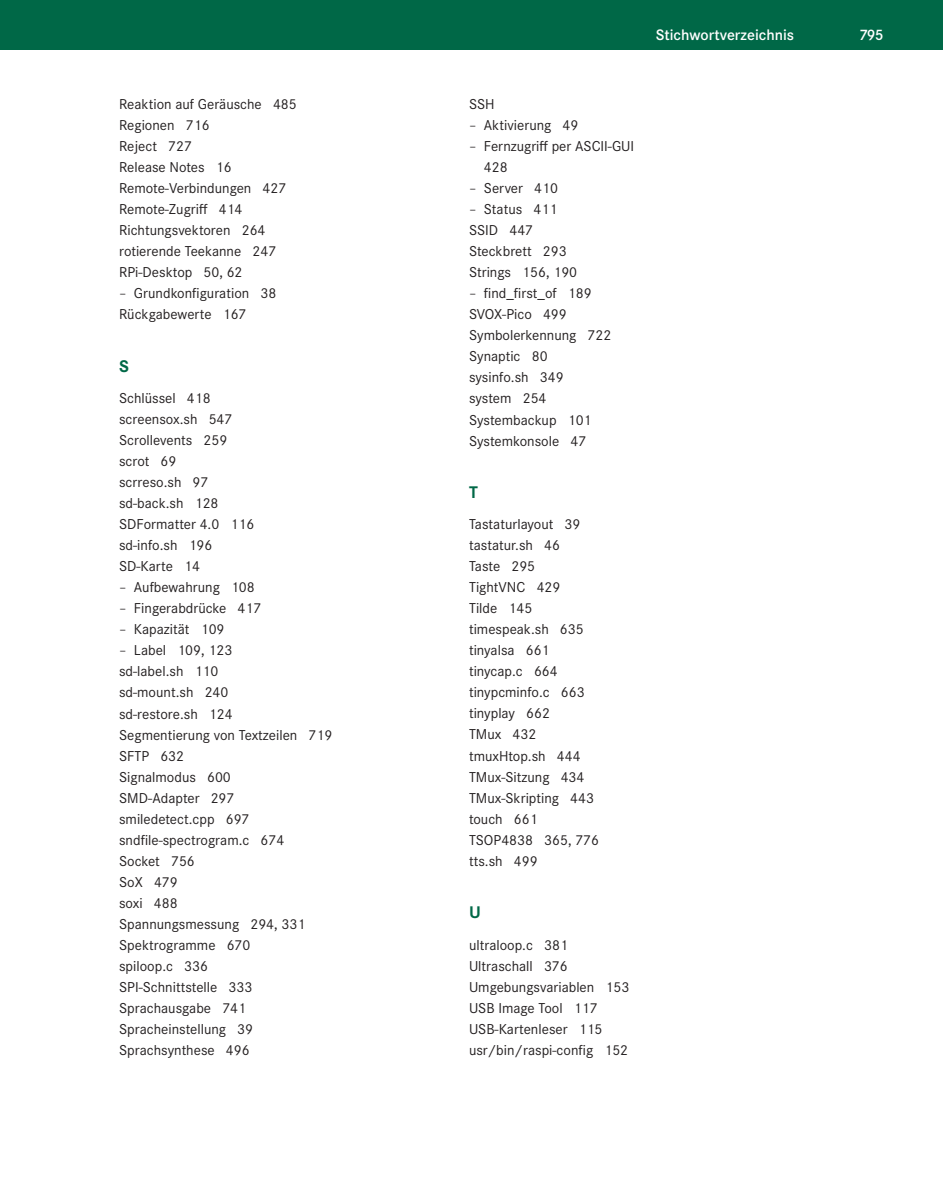
<style>
.page{position:relative;width:943px;height:1191px;background:#fff}
.page>*{position:absolute;margin:0;border:0;box-sizing:border-box;transform-origin:0 0}
.t1{font:700 17.5px "Corporate S Pro";color:#006847}
.t2{font:600 15.75px "Corporate S Pro";color:#fff}
.t3{font:14.88px/21px "Corporate S Pro";color:#231f20}
.s1{font-family:"Corporate E Pro"}
</style>
<div class="page">
<div style="left:0;top:0;width:943px;height:50px;background:#006847"></div>
<p class="t3" style="left:119px;top:93px;width:179px">Reaktion auf Geräusche 485<br>Regionen 716<br>Reject 727<br>Release Notes 16<br>Remote-Verbindungen 427<br>Remote-Zugriff 414<br>Richtungsvektoren 264 rotierende Teekanne 247<br>RPi-Desktop 50, 62</p>
<p class="t3" style="left:119px;top:282px;width:159px"><span class="s1">–</span> Grundkonfiguration 38<br>Rückgabewerte 167</p>
<p class="t1" style="left:119px;top:352px;width:11px">S</p>
<p class="t3" style="left:119px;top:387px;width:137px">Schlüssel 418 screensox.sh 547<br>Scrollevents 259 scrot 69<br>scrreso.sh 97 sd-back.sh 128<br>SDFormatter 4.0 116 sd-info.sh 196<br>SD-Karte 14</p>
<p class="t3" style="left:119px;top:576px;width:137px"><span class="s1">–</span> Aufbewahrung 108</p>
<p class="t3" style="left:119px;top:597px;width:144px"><span class="s1">–</span> Fingerabdrücke 417</p>
<p class="t3" style="left:119px;top:618px;width:107px"><span class="s1">–</span> Kapazität 109</p>
<p class="t3" style="left:119px;top:639px;width:215px"><span class="s1">–</span> Label 109, 123<br>sd-label.sh 110<br>sd-mount.sh 240<br>sd-restore.sh 124<br>Segmentierung von Textzeilen 719<br>SFTP 632<br>Signalmodus 600<br>SMD-Adapter 297 smiledetect.cpp 697 sndfile-spectrogram.c 674<br>Socket 756<br>SoX 479<br>soxi 488<br>Spannungsmessung 294, 331<br>Spektrogramme 670<br>spiloop.c 336<br>SPI-Schnittstelle 333<br>Sprachausgabe 741<br>Spracheinstellung 39<br>Sprachsynthese 496</p>
<p class="t2" style="left:655px;top:23px;width:140px">Stichwortverzeichnis</p>
<p class="t2" style="left:859px;top:23px;width:25px">795</p>
<p class="t3" style="left:469px;top:93px;width:27px">SSH</p>
<p class="t3" style="left:469px;top:114px;width:111px"><span class="s1">–</span> Aktivierung 49</p>
<p class="t3" style="left:484px;top:135px;width:152px;text-indent:-15px"><span class="s1">–</span> Fernzugriff per ASCII-GUI<br>428</p>
<p class="t3" style="left:469px;top:177px;width:90px"><span class="s1">–</span> Server 410</p>
<p class="t3" style="left:469px;top:198px;width:110px"><span class="s1">–</span> Status 411<br>SSID 447<br>Steckbrett 293<br>Strings 156, 190</p>
<p class="t3" style="left:469px;top:282px;width:144px"><span class="s1">–</span> find_first_of 189<br>SVOX-Pico 499<br>Symbolerkennung 722<br>Synaptic 80<br>sysinfo.sh 349<br>system 254<br>Systembackup 101<br>Systemkonsole 47</p>
<p class="t1" style="left:469px;top:478px;width:10px">T</p>
<p class="t3" style="left:469px;top:513px;width:132px">Tastaturlayout 39 tastatur.sh 46<br>Taste 295<br>TightVNC 429<br>Tilde 145 timespeak.sh 635 tinyalsa 661 tinycap.c 664 tinypcminfo.c 663 tinyplay 662<br>TMux 432 tmuxHtop.sh 444<br>TMux-Sitzung 434<br>TMux-Skripting 443 touch 661<br>TSOP4838 365, 776 tts.sh 499</p>
<p class="t1" style="left:469px;top:898px;width:13px">U</p>
<p class="t3" style="left:469px;top:933px;width:162px">ultraloop.c 381<br>Ultraschall 376<br>Umgebungsvariablen 153<br>USB Image Tool 117<br>USB-Kartenleser 115 usr/bin/raspi-config 152</p>
</div>
